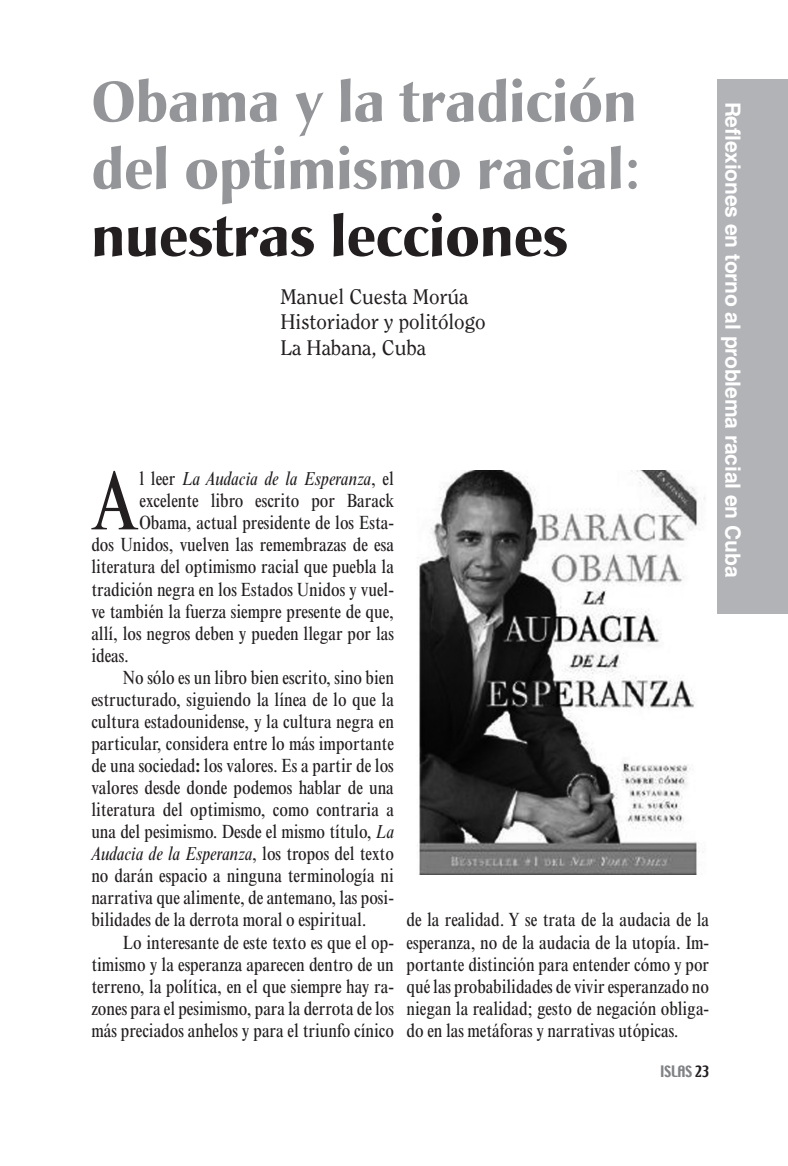
<style>
.page{position:relative;width:788px;height:1166px;background:#fff}
.page>*{position:absolute;margin:0;border:0;box-sizing:border-box;transform-origin:0 0}
.PárrafoCapitular{font:condensed 84px "Times New Roman";color:#231f20}
.Título{font:700 56px/67.2px "Christiana";letter-spacing:-.005em;color:#939598;text-align:justify}
.Autores{font:21px "Clearface";letter-spacing:-.005em;color:#231f20}
.PárrafoArtículos{font:700 21px "Helvetica LT Std";letter-spacing:-.005em;color:#fff}
.PárrafoArtículos-2{font:condensed 19.25px/22.1px "Times New Roman";letter-spacing:-.005em;color:#231f20;text-align:justify}
.PárrafoCapitular-2{font:condensed 19.25px "Times New Roman";letter-spacing:-.005em;color:#231f20}
.PárrafoCapitular-3{font:italic condensed 19.25px "Times New Roman";letter-spacing:-.005em;color:#231f20}
.t1{font:14px "Techno";letter-spacing:-.005em;color:#808285}
.s1{color:#231f20}
.s2{font-style:normal}
.s3{font-weight:700}
.s4{font-style:italic}
</style>
<div class="page">
<div style="left:716px;top:79px;width:71px;height:534px;background:#b2b3b7"></div>
<img style="left:419px;top:471px;width:286px;height:403px">
<p class="Título" style="left:91px;top:69px;width:549px">Obama y la tradición del optimismo racial: <span class="s1">nuestras lecciones</span></p>
<p class="Autores" style="left:280px;top:284px;width:189px">Manuel Cuesta Morúa</p>
<p class="Autores" style="left:280px;top:309px;width:207px">Historiador y politólogo</p>
<p class="Autores" style="left:280px;top:335px;width:147px">La Habana, Cuba</p>
<p class="PárrafoCapitular" style="left:90px;top:452px;width:51px">A</p>
<p class="PárrafoCapitular-3" style="left:139px;top:468px;width:256px"><span class="s2">l leer</span> La Audacia de la Esperanza<span class="s2">, el</span></p>
<p class="PárrafoCapitular-2" style="left:139px;top:489px;width:256px">excelente libro escrito por Barack</p>
<p class="PárrafoCapitular-2" style="left:139px;top:511px;width:256px">Obama, actual presidente de los Esta-</p>
<p class="PárrafoCapitular-2" style="left:91px;top:533px;width:304px">dos Unidos, vuelven las remembrazas de esa</p>
<p class="PárrafoCapitular-2" style="left:91px;top:556px;width:304px">literatura del optimismo racial que puebla la</p>
<p class="PárrafoCapitular-2" style="left:91px;top:578px;width:304px">tradición negra en los Estados Unidos y vuel-</p>
<p class="PárrafoCapitular-2" style="left:91px;top:600px;width:304px">ve también la fuerza siempre presente de que,</p>
<p class="PárrafoCapitular-2" style="left:91px;top:622px;width:304px">allí, los negros deben y pueden llegar por las</p>
<p class="PárrafoCapitular-2" style="left:91px;top:644px;width:39px">ideas.</p>
<p class="PárrafoArtículos-2" style="left:91px;top:666px;width:304px;text-indent:31px">No sólo es un libro bien escrito, sino bien estructurado, siguiendo la línea de lo que la cultura estadounidense, y la cultura negra en particular, considera entre lo más importante de una sociedad<span class="s3">:</span> los valores. Es a partir de los valores desde donde podemos hablar de una literatura del optimismo, como contraria a una del pesimismo. Desde el mismo título, <span class="s4">La Audacia de la Esperanza</span>, los tropos del texto no darán espacio a ninguna terminología ni narrativa que alimente, de antemano, las posi&shy;bilidades de la derrota moral o espiritual.</p>
<p class="PárrafoArtículos-2" style="left:91px;top:931px;width:304px;text-indent:31px">Lo interesante de este texto es que el op&shy;timismo y la esperanza aparecen dentro de un terreno, la política, en el que siempre hay ra&shy;zones para el pesimismo, para la derrota de los más preciados anhelos y para el triunfo cínico</p>
<p class="PárrafoArtículos-2" style="left:406px;top:909px;width:304px">de la realidad. Y se trata de la audacia de la esperanza, no de la audacia de la utopía. Im&shy;portante distinción para entender cómo y por qué las probabilidades de vivir esperanzado no niegan la realidad; gesto de negación obliga&shy;do en las metáforas y narrativas utópicas.</p>
<p class="t1" style="left:660px;top:1061px;width:51px">ISLAS <span class="s1">23</span></p>
<p class="PárrafoArtículos" style="left:745px;top:102px;width:477px;rotate:90deg">Reflexiones en torno al problema racial en Cuba</p>
</div>
